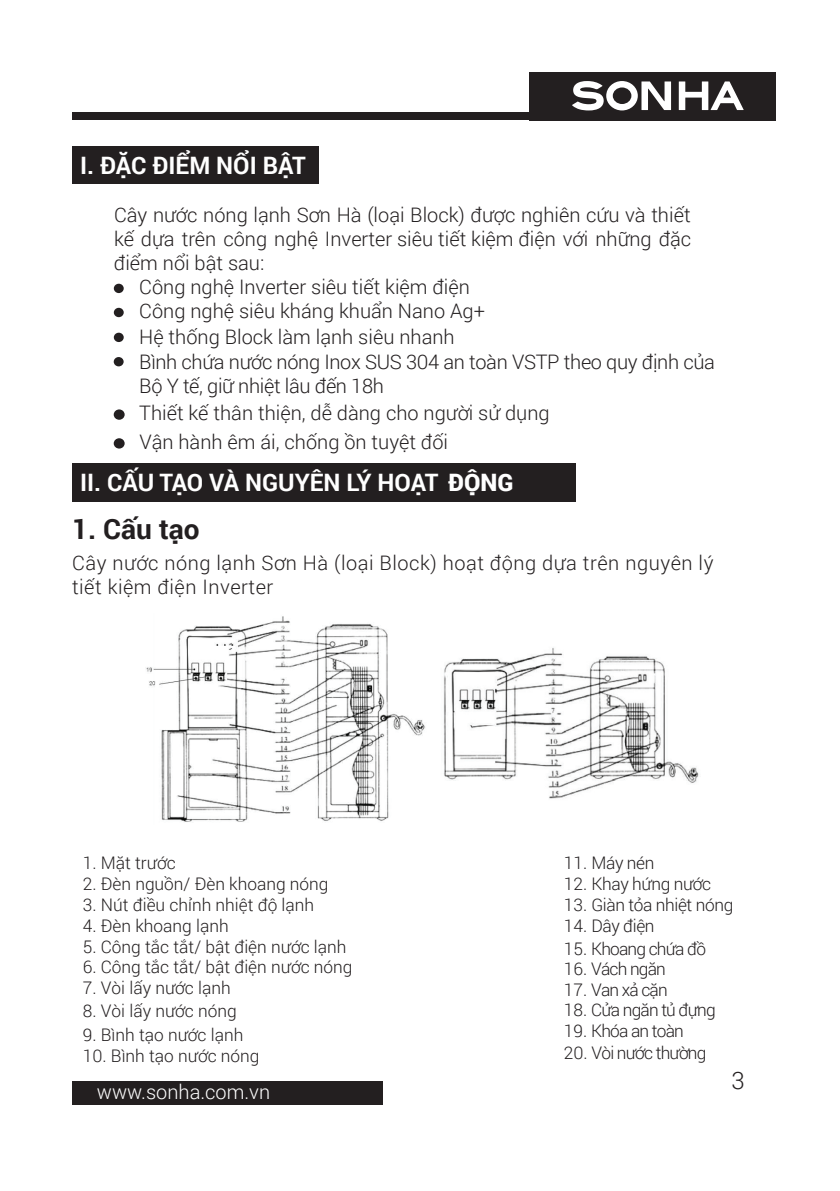
<style>
.page{position:relative;width:840px;height:1191px;background:#fff}
.page>*{position:absolute;margin:0;border:0;box-sizing:border-box;transform-origin:0 0}
.t1{font:700 28px "Roboto";color:#231f20}
.t2{font:700 24px "Roboto";color:#fff}
.t3{font:300 24px "Roboto";color:#231f20}
.t4{font:300 20px/28.8px "Roboto";color:#231f20}
.t5{font:300 20px/24px "Roboto";letter-spacing:.025em;color:#231f20}
.t6{font:300 20px "Roboto";color:#fff}
.t7{font:300 17.4px "Roboto";color:#231f20}
.t8{font:300 17.4px "Roboto";letter-spacing:-.045em;color:#231f20}
.t9{font:300 17.4px "Roboto";letter-spacing:-.02em;color:#231f20}
.s1{font-weight:900}
</style>
<div class="page">
<div style="left:72px;top:1081px;width:310px;height:23px;background:#231f20"></div>
<div style="left:528px;top:72px;width:247px;height:48px;background:#231f20"></div>
<div style="left:72px;top:112px;width:456px;height:8px;background:#231f20"></div>
<div style="left:72px;top:146px;width:246px;height:37px;background:#231f20"></div>
<div style="left:72px;top:463px;width:503px;height:38px;background:#231f20"></div>
<div style="left:114px;top:333px;width:10px;height:9px;background:#231f20;border-radius:50%"></div>
<div style="left:114px;top:308px;width:10px;height:9px;background:#231f20;border-radius:50%"></div>
<div style="left:114px;top:284px;width:10px;height:9px;background:#231f20;border-radius:50%"></div>
<div style="left:114px;top:357px;width:10px;height:9px;background:#231f20;border-radius:50%"></div>
<div style="left:114px;top:409px;width:11px;height:11px;background:#231f20;border-radius:50%"></div>
<div style="left:114px;top:438px;width:11px;height:10px;background:#231f20;border-radius:50%"></div>
<svg style="left:678px;top:81px;width:65px;height:29px"></svg>
<svg style="left:572px;top:81px;width:98px;height:29px"></svg>
<img style="left:146px;top:616px;width:279px;height:206px">
<img style="left:443px;top:648px;width:256px;height:151px">
<p class="t2" style="left:80px;top:156px;width:227px">I. ĐẶC ĐIỂM NỔI BẬT</p>
<p class="t4" style="left:114px;top:202px;width:577px">Cây nước nóng lạnh Sơn Hà (loại Block) được nghiên cứu và thiết</p>
<p class="t4" style="left:114px;top:224px;width:578px">kế dựa trên công nghệ Inverter siêu tiết kiệm điện với những đặc</p>
<p class="t4" style="left:114px;top:248px;width:152px">điểm nổi bật sau:</p>
<p class="t4" style="left:139px;top:272px;width:332px">Công nghệ Inverter siêu tiết kiệm điện</p>
<p class="t4" style="left:139px;top:296px;width:347px">Công nghệ siêu kháng khuẩn Nano Ag+</p>
<p class="t4" style="left:139px;top:321px;width:317px">Hệ thống Block làm lạnh siêu nhanh</p>
<p class="t4" style="left:139px;top:347px;width:577px">Bình chứa nước nóng Inox SUS 304 an toàn VSTP theo quy định của</p>
<p class="t4" style="left:139px;top:371px;width:246px">Bộ Y tế, giữ nhiệt lâu đến 18h</p>
<p class="t4" style="left:139px;top:397px;width:412px">Thiết kế thân thiện, dễ dàng cho người sử dụng<br>Vận hành êm ái, chống ồn tuyệt đối</p>
<p class="t2" style="left:80px;top:472px;width:434px">II. CẤU TẠO VÀ NGUYÊN LÝ HOẠT <span class="s1">ĐỘNG</span></p>
<h1 class="t1" style="left:72px;top:509px;width:129px">1. Cấu tạo</h1>
<p class="t5" style="left:72px;top:550px;width:642px">Cây nước nóng lạnh Sơn Hà (loại Block) hoạt động dựa trên nguyên lý tiết kiệm điện Inverter</p>
<p class="t7" style="left:83px;top:851px;width:94px">1. Mặt trước</p>
<p class="t7" style="left:83px;top:872px;width:247px">2. Đèn nguồn/ Đèn khoang nóng</p>
<p class="t7" style="left:83px;top:892px;width:233px">3. Nút điều chỉnh nhiệt độ lạnh</p>
<p class="t7" style="left:83px;top:913px;width:147px">4. Đèn khoang lạnh</p>
<p class="t7" style="left:83px;top:934px;width:265px">5. Công tắc tắt/ bật điện nước lạnh</p>
<p class="t7" style="left:83px;top:955px;width:271px">6. Công tắc tắt/ bật điện nước nóng</p>
<p class="t7" style="left:83px;top:976px;width:149px">7. Vòi lấy nước lạnh</p>
<p class="t7" style="left:83px;top:999px;width:155px">8. Vòi lấy nước nóng</p>
<p class="t7" style="left:83px;top:1022px;width:162px">9. Bình tạo nước lạnh</p>
<p class="t7" style="left:83px;top:1043px;width:178px">10. Bình tạo nước nóng</p>
<p class="t6" style="left:97px;top:1084px;width:175px">www.sonha.com.vn</p>
<p class="t7" style="left:563px;top:856px;width:92px">11. Máy nén</p>
<p class="t9" style="left:563px;top:877px;width:149px">12. Khay hứng nước</p>
<p class="t9" style="left:563px;top:897px;width:171px">13. Giàn tỏa nhiệt nóng</p>
<p class="t9" style="left:563px;top:913px;width:92px">14. Dây điện</p>
<p class="t8" style="left:563px;top:941px;width:144px">15. Khoang chứa đồ</p>
<p class="t8" style="left:563px;top:962px;width:104px">16. Vách ngăn</p>
<p class="t8" style="left:563px;top:982px;width:105px">17. Van xả cặn</p>
<p class="t8" style="left:563px;top:998px;width:153px">18. Cửa ngăn tủ đựng</p>
<p class="t8" style="left:563px;top:1023px;width:121px">19. Khóa an toàn</p>
<p class="t8" style="left:563px;top:1040px;width:144px">20. Vòi nước thường</p>
<p class="t3" style="left:731px;top:1070px;width:15px">3</p>
</div>
